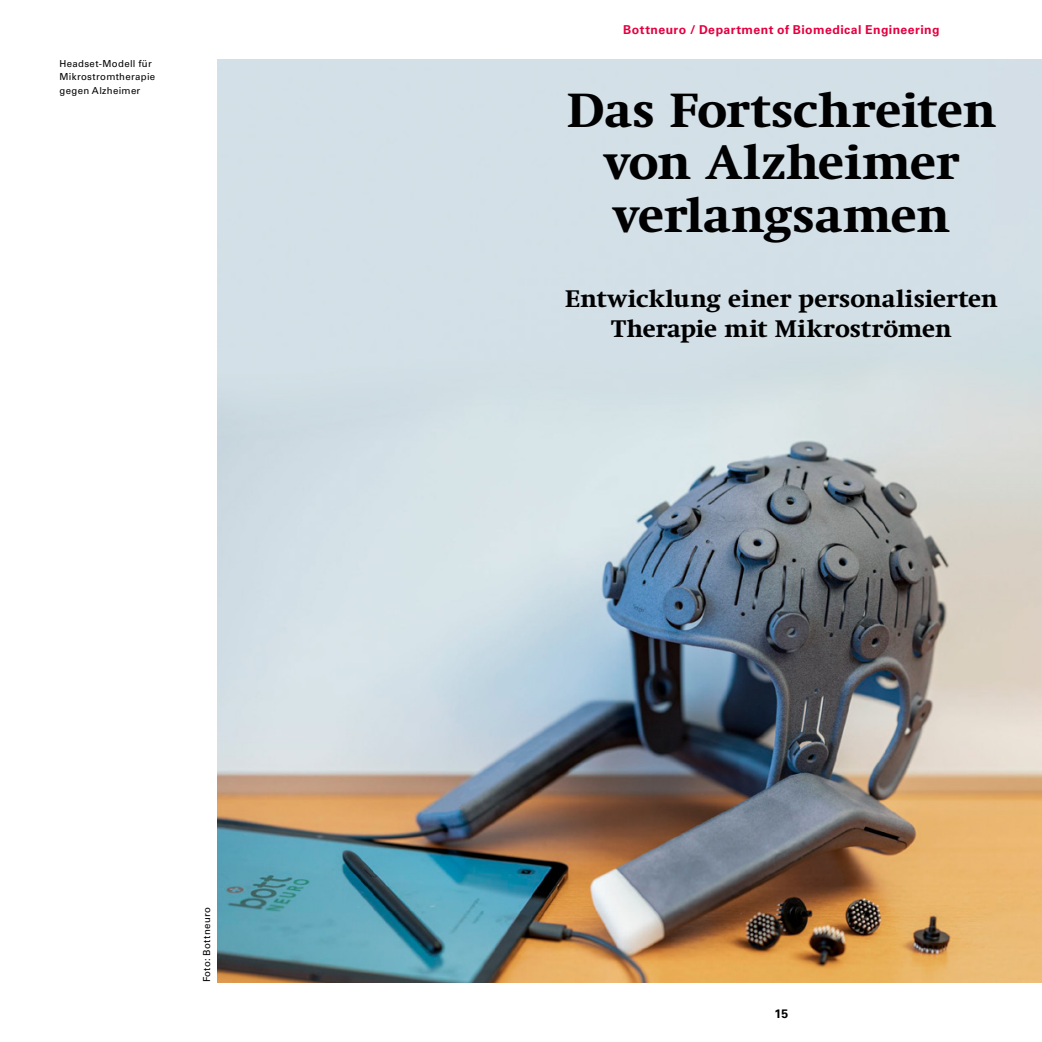
<style>
.page{position:relative;width:1042px;height:1042px;background:#fff}
.page>*{position:absolute;margin:0;border:0;box-sizing:border-box;transform-origin:0 0}
.t1{font:700 49px/52.5px "Swift Neue LT Pro";letter-spacing:.005em;color:#000;text-align:center}
.t2{font:700 24.5px/29.4px "Swift Neue LT Pro";letter-spacing:.01em;color:#000;text-align:center}
.t3{font:700 12.25px "Univers LT Std";letter-spacing:.035em;color:#e40040}
.t4{font:700 12.25px "Univers LT Std";color:#000}
.t5{font:9.62px/13.1px "Univers LT Std";letter-spacing:.035em;color:#000}
</style>
<div class="page">
<img style="left:218px;top:60px;width:824px;height:922px">
<p class="t5" style="left:60px;top:57px;width:97px">Headset-Modell für<br>Mikrostromtherapie gegen Alzheimer</p>
<p class="t5" style="left:200px;top:982px;width:77px;rotate:-90deg">Foto: Bottneuro</p>
<p class="t3" style="left:623px;top:22px;width:318px">Bottneuro / Department of Biomedical Engineering</p>
<h1 class="t1" style="left:567px;top:84px;width:430px">Das Fortschreiten von Alzheimer verlangsamen</h1>
<h2 class="t2" style="left:565px;top:284px;width:434px">Entwicklung einer personalisierten<br>Therapie mit Mikroströmen</h2>
<p class="t4" style="left:774px;top:1006px;width:15px">15</p>
</div>
